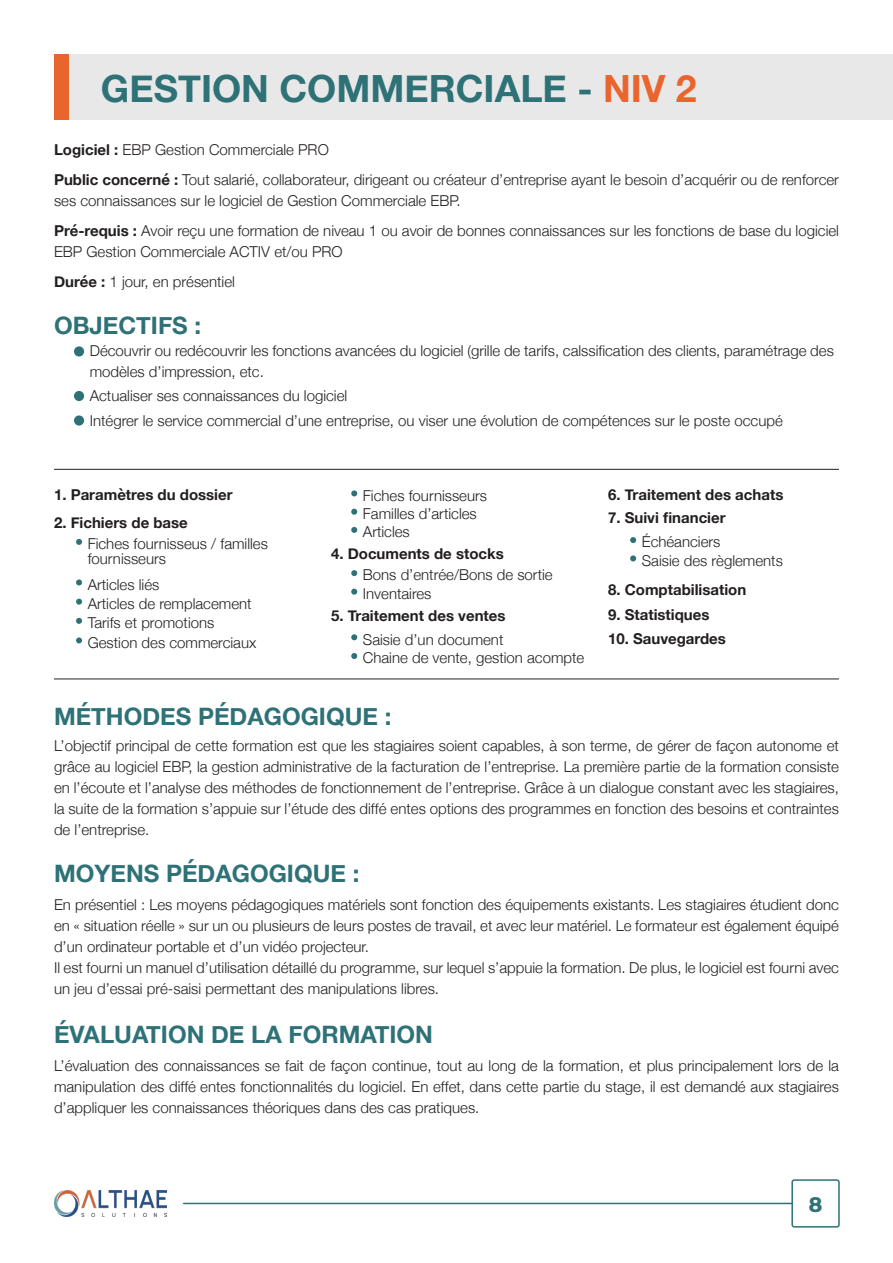
<style>
.page{position:relative;width:893px;height:1263px;background:#fff}
.page>*{position:absolute;margin:0;border:0;box-sizing:border-box;transform-origin:0 0}
.t1{font:700 37.5px "Helvetica Neue";color:#2e7277}
.t2{font:700 24px "Helvetica Neue";color:#2e7277}
.t3{font:700 21px "Rubik";color:#2e7277}
.Corps_de_Texte{font:300 15px/21px "Helvetica Neue";color:#231f20;text-align:justify}
.Style_de_paragraphe{font:300 15px/21px "Helvetica Neue";color:#231f20}
.Corps_de_Texte-2{font:700 15px "Helvetica Neue";color:#231f20}
.Style_de_paragraphe-2{font:700 15px "Helvetica Neue";color:#231f20}
.s1{color:#ea642e}
.s2{font-weight:700}
</style>
<div class="page">
<div style="left:791px;top:1179px;width:49px;height:48px;border:2px solid #2e7277;border-radius:2px"></div>
<hr style="left:184px;top:1203px;width:608px;height:1px;background:#2e7277">
<div style="left:54px;top:54px;width:839px;height:65px;background:#e8e8e8"></div>
<div style="left:54px;top:54px;width:14px;height:65px;background:#ea642e"></div>
<img style="left:54px;top:1191px;width:112px;height:25px">
<div style="left:74px;top:346px;width:10px;height:10px;background:#2e7277;border-radius:50%"></div>
<div style="left:74px;top:391px;width:10px;height:10px;background:#2e7277;border-radius:50%"></div>
<div style="left:74px;top:415px;width:10px;height:11px;background:#2e7277;border-radius:50%"></div>
<svg style="left:76px;top:539px;width:6px;height:6px"></svg>
<svg style="left:351px;top:490px;width:6px;height:6px"></svg>
<svg style="left:351px;top:570px;width:6px;height:6px"></svg>
<svg style="left:351px;top:634px;width:6px;height:6px"></svg>
<svg style="left:76px;top:579px;width:6px;height:6px"></svg>
<svg style="left:351px;top:509px;width:6px;height:6px"></svg>
<svg style="left:630px;top:537px;width:6px;height:6px"></svg>
<svg style="left:351px;top:589px;width:6px;height:6px"></svg>
<svg style="left:351px;top:653px;width:6px;height:6px"></svg>
<svg style="left:76px;top:599px;width:6px;height:6px"></svg>
<svg style="left:351px;top:527px;width:6px;height:6px"></svg>
<svg style="left:630px;top:555px;width:6px;height:6px"></svg>
<svg style="left:76px;top:618px;width:6px;height:6px"></svg>
<svg style="left:76px;top:637px;width:6px;height:6px"></svg>
<hr style="left:54px;top:469px;width:785px;height:1px;background:#231f20">
<hr style="left:54px;top:678px;width:785px;height:1px;background:#231f20">
<h2 class="t1" style="left:101px;top:59px;width:597px">GESTION COMMERCIALE - <span class="s1">NIV 2</span></h2>
<p class="Style_de_paragraphe" style="left:54px;top:138px;width:276px"><span class="s2">Logiciel :</span> EBP Gestion Commerciale PRO</p>
<p class="Corps_de_Texte" style="left:54px;top:168px;width:786px"><span class="s2">Public concerné :</span> Tout salarié, collaborateur, dirigeant ou créateur d’entreprise ayant le besoin d’acquérir ou de renforcer ses connaissances sur le logiciel de Gestion Commerciale EBP.</p>
<p class="Style_de_paragraphe" style="left:54px;top:219px;width:786px"><span class="s2">Pré-requis :</span> Avoir reçu une formation de niveau 1 ou avoir de bonnes connaissances sur les fonctions de base du logiciel<br>EBP Gestion Commerciale ACTIV et/ou PRO</p>
<p class="Corps_de_Texte" style="left:54px;top:270px;width:182px"><span class="s2">Durée :</span> 1 jour, en présentiel</p>
<h2 class="t2" style="left:54px;top:306px;width:149px">OBJECTIFS :</h2>
<p class="Style_de_paragraphe" style="left:90px;top:340px;width:746px">Découvrir ou redécouvrir les fonctions avancées du logiciel (grille de tarifs, calssification des clients, paramétrage des modèles d’impression, etc.</p>
<p class="Style_de_paragraphe" style="left:90px;top:384px;width:259px">Actualiser ses connaissances du logiciel</p>
<p class="Style_de_paragraphe" style="left:90px;top:409px;width:695px">Intégrer le service commercial d’une entreprise, ou viser une évolution de compétences sur le poste occupé</p>
<p class="Style_de_paragraphe-2" style="left:54px;top:483px;width:180px">1. Paramètres du dossier</p>
<p class="Style_de_paragraphe-2" style="left:54px;top:511px;width:135px">2. Fichiers de base</p>
<p class="Style_de_paragraphe" style="left:88px;top:535px;width:182px;line-height:15px">Fiches fournisseus / familles fournisseurs</p>
<p class="Corps_de_Texte" style="left:88px;top:573px;width:73px">Articles liés</p>
<p class="Corps_de_Texte" style="left:88px;top:592px;width:165px">Articles de remplacement</p>
<p class="Corps_de_Texte" style="left:88px;top:611px;width:128px">Tarifs et promotions</p>
<p class="Corps_de_Texte" style="left:88px;top:631px;width:170px">Gestion des commerciaux</p>
<p class="Corps_de_Texte" style="left:363px;top:484px;width:126px">Fiches fournisseurs</p>
<p class="Corps_de_Texte" style="left:363px;top:502px;width:115px">Familles d’articles</p>
<p class="Corps_de_Texte" style="left:363px;top:520px;width:48px">Articles</p>
<p class="Corps_de_Texte-2" style="left:331px;top:542px;width:174px">4. Documents de stocks</p>
<p class="Corps_de_Texte" style="left:363px;top:563px;width:191px">Bons d’entrée/Bons de sortie</p>
<p class="Corps_de_Texte" style="left:363px;top:582px;width:70px">Inventaires</p>
<p class="Corps_de_Texte-2" style="left:331px;top:604px;width:176px">5. Traitement des ventes</p>
<p class="Corps_de_Texte" style="left:363px;top:628px;width:142px">Saisie d’un document</p>
<p class="Corps_de_Texte" style="left:363px;top:646px;width:223px">Chaine de vente, gestion acompte</p>
<h2 class="t2" style="left:54px;top:698px;width:339px">MÉTHODES PÉDAGOGIQUE :</h2>
<p class="Style_de_paragraphe-2" style="left:608px;top:483px;width:177px">6. Traitement des achats</p>
<p class="Corps_de_Texte-2" style="left:608px;top:506px;width:119px">7. Suivi financier</p>
<p class="Corps_de_Texte" style="left:642px;top:530px;width:80px">Échéanciers</p>
<p class="Corps_de_Texte" style="left:642px;top:549px;width:143px">Saisie des règlements</p>
<p class="Corps_de_Texte-2" style="left:608px;top:578px;width:140px">8. Comptabilisation</p>
<p class="Corps_de_Texte-2" style="left:608px;top:603px;width:103px">9. Statistiques</p>
<p class="Corps_de_Texte-2" style="left:608px;top:627px;width:119px">10. Sauvegardes</p>
<p class="Corps_de_Texte" style="left:54px;top:733px;width:786px">L’objectif principal de cette formation est que les stagiaires soient capables, à son terme, de gérer de façon autonome et grâce au logiciel EBP, la gestion administrative de la facturation de l’entreprise. La première partie de la formation consiste en l’écoute et l’analyse des méthodes de fonctionnement de l’entreprise. Grâce à un dialogue constant avec les stagiaires, la suite de la formation s’appuie sur l’étude des diffé entes options des programmes en fonction des besoins et contraintes de l’entreprise.</p>
<h2 class="t2" style="left:54px;top:855px;width:307px">MOYENS PÉDAGOGIQUE :</h2>
<p class="Corps_de_Texte" style="left:54px;top:893px;width:786px">En présentiel : Les moyens pédagogiques matériels sont fonction des équipements existants. Les stagiaires étudient donc en « situation réelle » sur un ou plusieurs de leurs postes de travail, et avec leur matériel. Le formateur est également équipé d’un ordinateur portable et d’un vidéo projecteur.</p>
<p class="Corps_de_Texte" style="left:54px;top:956px;width:786px">Il est fourni un manuel d’utilisation détaillé du programme, sur lequel s’appuie la formation. De plus, le logiciel est fourni avec un jeu d’essai pré-saisi permettant des manipulations libres.</p>
<h2 class="t2" style="left:54px;top:1015px;width:380px">ÉVALUATION DE LA FORMATION</h2>
<p class="Corps_de_Texte" style="left:54px;top:1054px;width:786px">L’évaluation des connaissances se fait de façon continue, tout au long de la formation, et plus principalement lors de la manipulation des diffé entes fonctionnalités du logiciel. En effet, dans cette partie du stage, il est demandé aux stagiaires d’appliquer les connaissances théoriques dans des cas pratiques.</p>
<h3 class="t3" style="left:808px;top:1193px;width:16px">8</h3>
</div>
